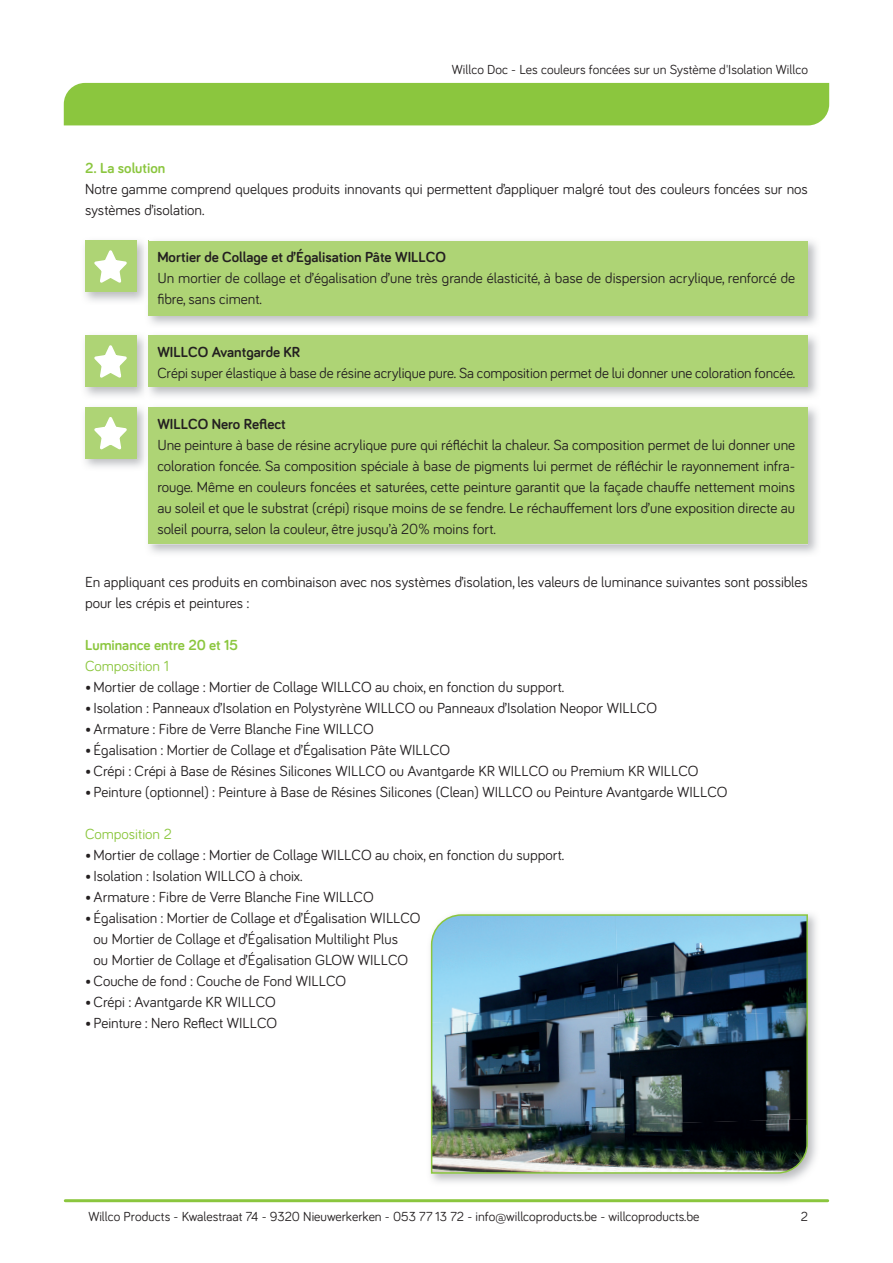
<style>
.page{position:relative;width:893px;height:1263px;background:#fff}
.page>*{position:absolute;margin:0;border:0;box-sizing:border-box;transform-origin:0 0}
.t1{font:15px/21px "Bariol";color:#231f20}
.t2{font:700 15px "Bariol";color:#231f20}
.t3{font:700 15px "Bariol";color:#8bc63e}
.t4{font:15px "Bariol";color:#8bc63e}
.t5{font:13.5px "Bariol";color:#231f20}
</style>
<div class="page">
<hr style="left:65px;top:1199px;width:763px;height:3px;background:#8bc63e">
<div style="left:64px;top:83px;width:765px;height:42px;background:#8bc63e"></div>
<img style="left:430px;top:913px;width:379px;height:261px">
<div style="left:149px;top:241px;width:659px;height:74px;background:#aed475"></div>
<div style="left:149px;top:336px;width:659px;height:51px;background:#aed475"></div>
<div style="left:149px;top:408px;width:659px;height:136px;background:#aed475"></div>
<img style="left:84px;top:240px;width:61px;height:61px">
<img style="left:145px;top:240px;width:4px;height:65px">
<div style="left:85px;top:241px;width:51px;height:51px;background:#aed475"></div>
<img style="left:84px;top:335px;width:61px;height:61px">
<img style="left:145px;top:335px;width:4px;height:59px">
<div style="left:85px;top:336px;width:51px;height:51px;background:#aed475"></div>
<img style="left:84px;top:407px;width:61px;height:60px">
<img style="left:145px;top:407px;width:4px;height:64px">
<div style="left:85px;top:408px;width:51px;height:51px;background:#aed475"></div>
<svg style="left:94px;top:250px;width:33px;height:33px"></svg>
<svg style="left:94px;top:345px;width:33px;height:33px"></svg>
<svg style="left:94px;top:417px;width:33px;height:33px"></svg>
<p class="t5" style="left:452px;top:61px;width:357px">Willco Doc - Les couleurs foncées sur un Système d'Isolation Willco</p>
<p class="t3" style="left:85px;top:158px;width:82px">2. La solution</p>
<p class="t1" style="left:85px;top:178px;width:724px">Notre gamme comprend quelques produits innovants qui permettent d’appliquer malgré tout des couleurs foncées sur nos systèmes d’isolation.</p>
<p class="t2" style="left:157px;top:247px;width:290px">Mortier de Collage et d’Égalisation Pâte WILLCO</p>
<p class="t1" style="left:157px;top:267px;width:639px">Un mortier de collage et d’égalisation d’une très grande élasticité, à base de dispersion acrylique, renforcé de fibre, sans ciment.</p>
<p class="t2" style="left:157px;top:342px;width:144px">WILLCO Avantgarde KR</p>
<p class="t1" style="left:157px;top:362px;width:639px">Crépi super élastique à base de résine acrylique pure. Sa composition permet de lui donner une coloration foncée.</p>
<p class="t2" style="left:157px;top:413px;width:130px">WILLCO Nero Reflect</p>
<p class="t1" style="left:157px;top:433px;width:639px;text-align:justify">Une peinture à base de résine acrylique pure qui réfléchit la chaleur. Sa composition permet de lui donner une coloration foncée. Sa composition spéciale à base de pigments lui permet de réfléchir le rayonnement infra&shy;rouge. Même en couleurs foncées et saturées, cette peinture garantit que la façade chauffe nettement moins au soleil et que le substrat (crépi) risque moins de se fendre. Le réchauffement lors d’une exposition directe au soleil pourra, selon la couleur, être jusqu’à 20% moins fort.</p>
<p class="t1" style="left:85px;top:571px;width:724px">En appliquant ces produits en combinaison avec nos systèmes d’isolation, les valeurs de luminance suivantes sont possibles pour les crépis et peintures :</p>
<p class="t3" style="left:85px;top:635px;width:155px">Luminance entre 20 et 15</p>
<p class="t4" style="left:85px;top:656px;width:85px">Composition 1</p>
<p class="t1" style="left:85px;top:676px;width:481px">• Mortier de collage : Mortier de Collage WILLCO au choix, en fonction du support.</p>
<p class="t1" style="left:85px;top:697px;width:574px">• Isolation : Panneaux d’Isolation en Polystyrène WILLCO ou Panneaux d’Isolation Neopor WILLCO</p>
<p class="t1" style="left:85px;top:718px;width:290px">• Armature : Fibre de Verre Blanche Fine WILLCO</p>
<p class="t1" style="left:85px;top:739px;width:367px">• Égalisation : Mortier de Collage et d’Égalisation Pâte WILLCO</p>
<p class="t1" style="left:85px;top:760px;width:615px">• Crépi : Crépi à Base de Résines Silicones WILLCO ou Avantgarde KR WILLCO ou Premium KR WILLCO</p>
<p class="t1" style="left:85px;top:781px;width:644px">• Peinture (optionnel) : Peinture à Base de Résines Silicones (Clean) WILLCO ou Peinture Avantgarde WILLCO</p>
<p class="t4" style="left:85px;top:824px;width:88px">Composition 2</p>
<p class="t1" style="left:85px;top:844px;width:481px">• Mortier de collage : Mortier de Collage WILLCO au choix, en fonction du support.</p>
<p class="t1" style="left:85px;top:865px;width:219px">• Isolation : Isolation WILLCO à choix.</p>
<p class="t1" style="left:85px;top:886px;width:290px">• Armature : Fibre de Verre Blanche Fine WILLCO</p>
<p class="t1" style="left:94px;top:907px;width:329px;text-indent:-9px">• Égalisation : Mortier de Collage et d’Égalisation WILLCO ou Mortier de Collage et d’Égalisation Multilight Plus<br>ou Mortier de Collage et d’Égalisation GLOW WILLCO</p>
<p class="t1" style="left:85px;top:970px;width:263px">• Couche de fond : Couche de Fond WILLCO</p>
<p class="t1" style="left:85px;top:991px;width:192px">• Crépi : Avantgarde KR WILLCO</p>
<p class="t1" style="left:85px;top:1012px;width:194px">• Peinture : Nero Reflect WILLCO</p>
<p class="t5" style="left:88px;top:1207px;width:613px">Willco Products - Kwalestraat 74 - 9320 Nieuwerkerken - 053 77 13 72 - info@willcoproducts.be - willcoproducts.be</p>
<p class="t5" style="left:801px;top:1207px;width:9px">2</p>
</div>
